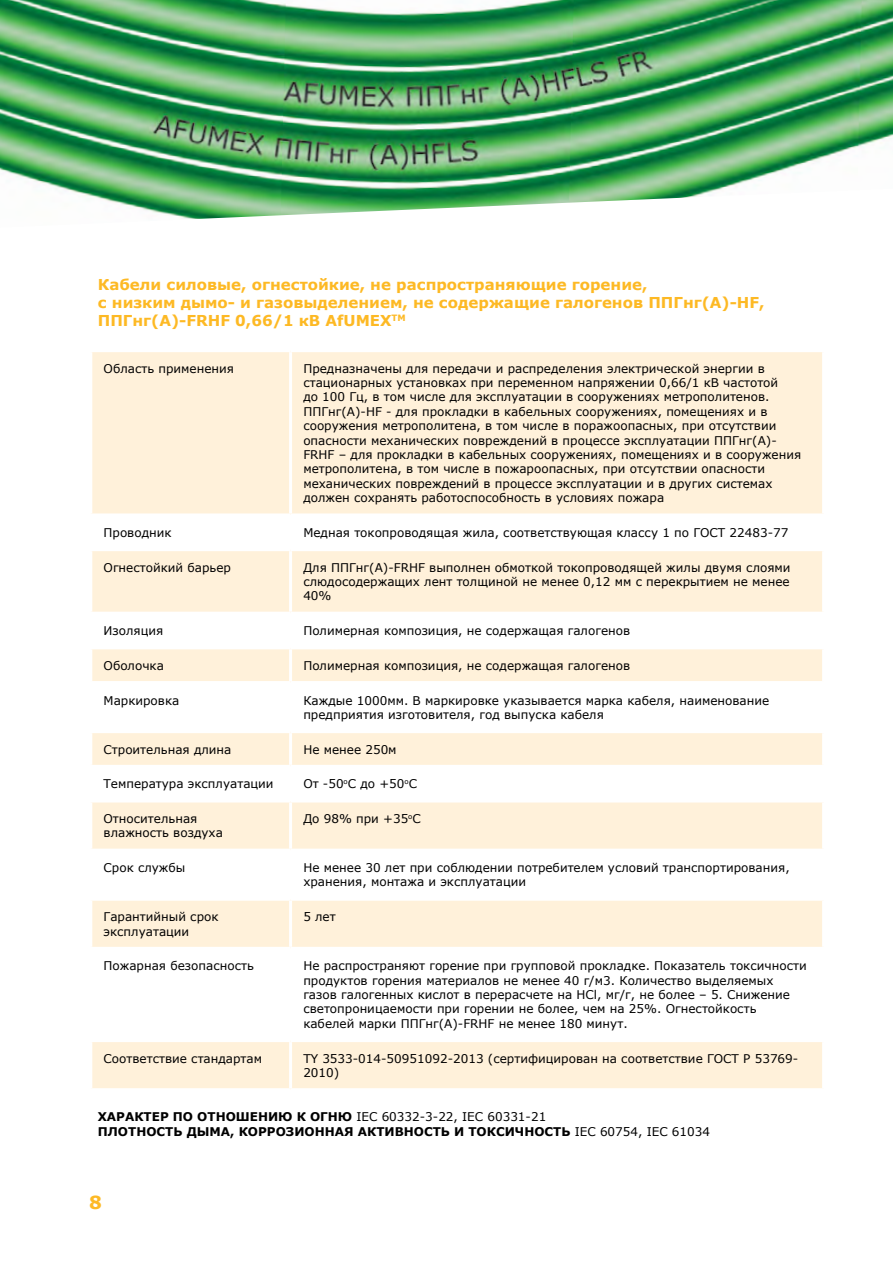
<style>
.page{position:relative;width:893px;height:1263px;background:#fff}
.page>*{position:absolute;margin:0;border:0;box-sizing:border-box;transform-origin:0 0}
.t1{font:700 18px "Verdana";color:#fdb924}
.t2{font:700 15px/18px "Verdana";color:#fdb924}
.t3{font:12px/14.4px "Verdana";color:#000}
.t4{font:700 12px/14.4px "Verdana";color:#000}
.s1{font-weight:400}
</style>
<div class="page">
<img style="left:0;top:0;width:893px;height:219px">
<svg style="left:92px;top:352px;width:730px;height:736px;fill:#fff1da"></svg>
<hr style="left:289px;top:352px;width:3px;height:161px;background:#fff">
<hr style="left:89px;top:513px;width:202px;height:3px;background:#fff">
<hr style="left:291px;top:513px;width:534px;height:3px;background:#fff">
<hr style="left:289px;top:516px;width:3px;height:32px;background:#fff">
<hr style="left:89px;top:548px;width:202px;height:3px;background:#fff">
<hr style="left:291px;top:548px;width:534px;height:3px;background:#fff">
<hr style="left:289px;top:551px;width:3px;height:61px;background:#fff">
<hr style="left:89px;top:612px;width:202px;height:3px;background:#fff">
<hr style="left:291px;top:612px;width:534px;height:3px;background:#fff">
<hr style="left:289px;top:615px;width:3px;height:31px;background:#fff">
<hr style="left:89px;top:646px;width:202px;height:3px;background:#fff">
<hr style="left:291px;top:646px;width:534px;height:3px;background:#fff">
<hr style="left:289px;top:649px;width:3px;height:32px;background:#fff">
<hr style="left:89px;top:681px;width:202px;height:3px;background:#fff">
<hr style="left:291px;top:681px;width:534px;height:3px;background:#fff">
<hr style="left:289px;top:684px;width:3px;height:46px;background:#fff">
<hr style="left:89px;top:730px;width:202px;height:3px;background:#fff">
<hr style="left:291px;top:730px;width:534px;height:3px;background:#fff">
<hr style="left:289px;top:733px;width:3px;height:32px;background:#fff">
<hr style="left:89px;top:765px;width:202px;height:3px;background:#fff">
<hr style="left:291px;top:765px;width:534px;height:3px;background:#fff">
<hr style="left:289px;top:768px;width:3px;height:31px;background:#fff">
<hr style="left:89px;top:799px;width:202px;height:3px;background:#fff">
<hr style="left:291px;top:799px;width:534px;height:3px;background:#fff">
<hr style="left:289px;top:802px;width:3px;height:47px;background:#fff">
<hr style="left:89px;top:849px;width:202px;height:3px;background:#fff">
<hr style="left:291px;top:849px;width:534px;height:3px;background:#fff">
<hr style="left:289px;top:852px;width:3px;height:46px;background:#fff">
<hr style="left:89px;top:898px;width:202px;height:3px;background:#fff">
<hr style="left:291px;top:898px;width:534px;height:3px;background:#fff">
<hr style="left:289px;top:901px;width:3px;height:46px;background:#fff">
<hr style="left:89px;top:947px;width:202px;height:3px;background:#fff">
<hr style="left:291px;top:947px;width:534px;height:3px;background:#fff">
<hr style="left:289px;top:950px;width:3px;height:89px;background:#fff">
<hr style="left:89px;top:1039px;width:202px;height:3px;background:#fff">
<hr style="left:291px;top:1039px;width:534px;height:3px;background:#fff">
<hr style="left:289px;top:1042px;width:3px;height:46px;background:#fff">
<p class="t2" style="left:98px;top:275px;width:668px">Кабели силовые, огнестойкие, не распространяющие горение,<br>с низким дымо- и газовыделением, не содержащие галогенов ППГнг(А)-HF,<br>ППГнг(А)-FRHF 0,66/1 кВ AfUMEX<sup>TM</sup></p>
<p class="t3" style="left:104px;top:361px;width:132px">Область применения</p>
<p class="t3" style="left:303px;top:361px;width:499px">Предназначены для передачи и распределения электрической энергии в стационарных установках при переменном напряжении 0,66/1 кВ частотой<br>до 100 Гц, в том числе для эксплуатации в сооружениях метрополитенов.<br>ППГнг(А)-HF - для прокладки в кабельных сооружениях, помещениях и в сооружения метрополитена, в том числе в поражоопасных, при отсутствии опасности механических повреждений в процессе эксплуатации ППГнг(А)- FRHF – для прокладки в кабельных сооружениях, помещениях и в сооружения метрополитена, в том числе в пожароопасных, при отсутствии опасности механических повреждений в процессе эксплуатации и в других системах должен сохранять работоспособность в условиях пожара</p>
<p class="t3" style="left:104px;top:525px;width:70px">Проводник</p>
<p class="t3" style="left:303px;top:525px;width:487px">Медная токопроводящая жила, соответствующая классу 1 по ГОСТ 22483-77</p>
<p class="t3" style="left:104px;top:560px;width:129px">Огнестойкий барьер</p>
<p class="t3" style="left:303px;top:560px;width:489px;text-align:justify">Для ППГнг(А)-FRHF выполнен обмоткой токопроводящей жилы двумя слоями слюдосодержащих лент толщиной не менее 0,12 мм с перекрытием не менее 40%</p>
<p class="t3" style="left:104px;top:623px;width:61px">Изоляция</p>
<p class="t3" style="left:303px;top:623px;width:328px">Полимерная композиция, не содержащая галогенов</p>
<p class="t3" style="left:104px;top:658px;width:62px">Оболочка</p>
<p class="t3" style="left:303px;top:658px;width:328px">Полимерная композиция, не содержащая галогенов</p>
<p class="t3" style="left:104px;top:693px;width:77px">Маркировка</p>
<p class="t3" style="left:303px;top:693px;width:467px">Каждые 1000мм. В маркировке указывается марка кабеля, наименование предприятия изготовителя, год выпуска кабеля</p>
<p class="t3" style="left:104px;top:742px;width:129px">Строительная длина</p>
<p class="t3" style="left:303px;top:742px;width:95px">Не менее 250м</p>
<p class="t3" style="left:104px;top:777px;width:172px">Температура эксплуатации</p>
<p class="t3" style="left:303px;top:776px;width:115px">От -50<sup>о</sup>С до +50<sup>о</sup>С</p>
<p class="t3" style="left:104px;top:811px;width:121px">Относительная влажность воздуха</p>
<p class="t3" style="left:303px;top:811px;width:119px">До 98% при +35<sup>о</sup>С</p>
<p class="t3" style="left:104px;top:860px;width:83px">Срок службы</p>
<p class="t3" style="left:303px;top:860px;width:488px">Не менее 30 лет при соблюдении потребителем условий транспортирования, хранения, монтажа и эксплуатации</p>
<p class="t3" style="left:104px;top:909px;width:116px">Гарантийный срок эксплуатации</p>
<p class="t3" style="left:303px;top:909px;width:34px">5 лет</p>
<p class="t3" style="left:104px;top:958px;width:152px">Пожарная безопасность</p>
<p class="t3" style="left:303px;top:958px;width:505px">Не распространяют горение при групповой прокладке. Показатель токсичности продуктов горения материалов не менее 40 г/м3. Количество выделяемых газов галогенных кислот в перерасчете на HCl, мг/г, не более – 5. Снижение светопроницаемости при горении не более, чем на 25%. Огнестойкость кабелей марки ППГнг(А)-FRHF не менее 180 минут.</p>
<p class="t3" style="left:104px;top:1051px;width:160px">Соответствие стандартам</p>
<p class="t3" style="left:303px;top:1051px;width:496px">TY 3533-014-50951092-2013 (сертифицирован на соответствие ГОСТ Р 53769-<br>2010)</p>
<p class="t4" style="left:98px;top:1109px;width:614px">ХАРАКТЕР ПО ОТНОШЕНИЮ К ОГНЮ <span class="s1">IEC 60332-3-22, IEC 60331-21<br></span>ПЛОТНОСТЬ ДЫМА, КОРРОЗИОННАЯ АКТИВНОСТЬ И ТОКСИЧНОСТЬ <span class="s1">IEC 60754, IEC 61034</span></p>
<h1 class="t1" style="left:89px;top:1189px;width:14px">8</h1>
</div>
